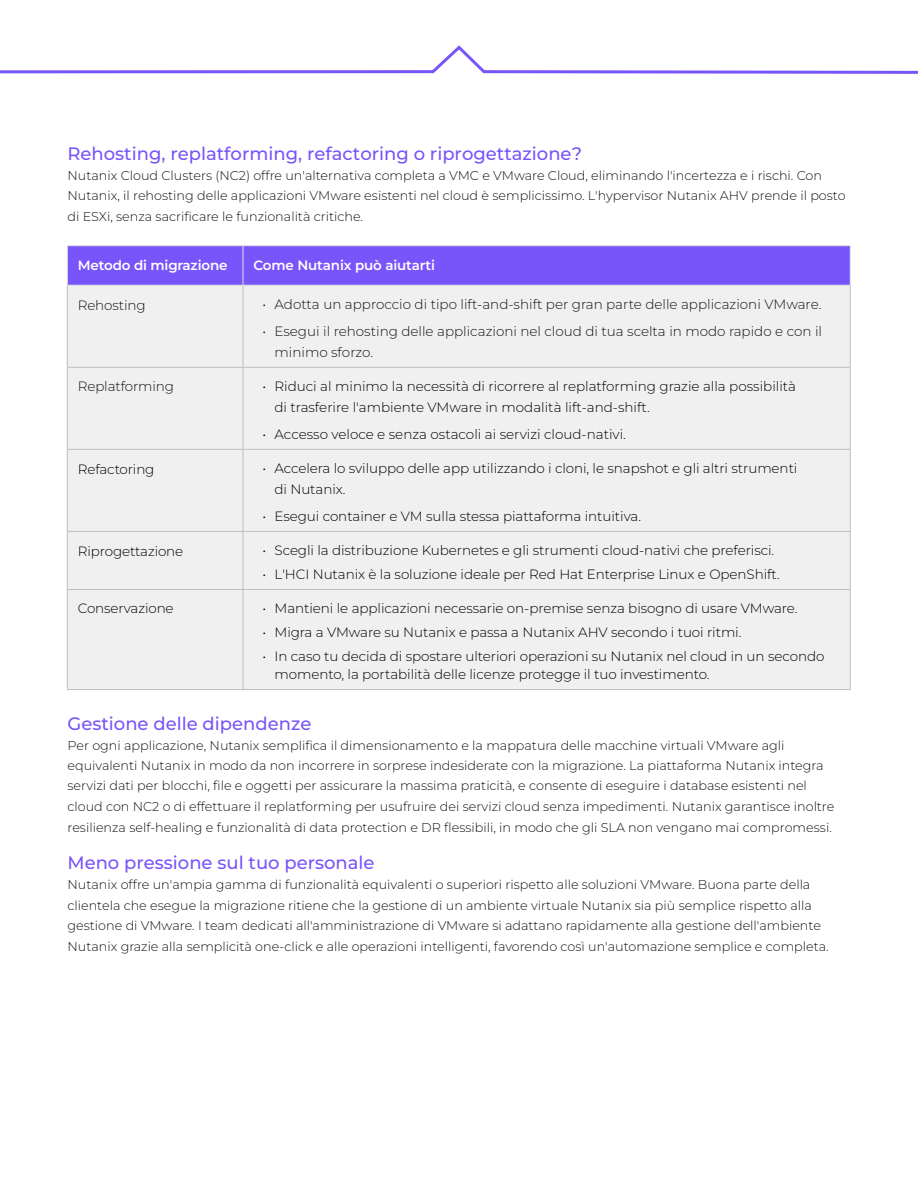
<style>
.page{position:relative;width:918px;height:1188px;background:#fff}
.page>*{position:absolute;margin:0;border:0;box-sizing:border-box;transform-origin:0 0}
.t1{font:500 18px "Montserrat";color:#7855fa}
.t2{font:300 13.5px/21px "Montserrat";letter-spacing:-.005em;color:#000}
.t3{font:300 13.5px/21px "Montserrat";color:#131313}
.t4{font:600 13.5px "Montserrat";letter-spacing:-.01em;color:#fff}
.t5{font:300 12.75px/20.4px "Montserrat";color:#131313}
</style>
<div class="page">
<svg style="left:0;top:45px;width:918px;height:29px"></svg>
<div style="left:68px;top:246px;width:782px;height:39px;background:#7855fa"></div>
<div style="left:68px;top:286px;width:782px;height:403px;background:#f0f0f0"></div>
<hr style="left:67px;top:285px;width:176px;height:1px;background:#dbdbdc">
<hr style="left:243px;top:285px;width:607px;height:1px;background:#dbdbdc">
<hr style="left:243px;top:245px;width:607px;height:1px;background:#e3e3e3">
<hr style="left:850px;top:246px;width:1px;height:39px;background:#e3e3e3">
<hr style="left:67px;top:245px;width:176px;height:1px;background:#e3e3e3">
<hr style="left:67px;top:246px;width:1px;height:39px;background:#e3e3e3">
<hr style="left:243px;top:246px;width:1px;height:39px;background:#e3e3e3">
<hr style="left:67px;top:285px;width:1px;height:82px;background:#bfbfbf">
<hr style="left:243px;top:285px;width:1px;height:82px;background:#bfbfbf">
<hr style="left:850px;top:285px;width:1px;height:82px;background:#bfbfbf">
<hr style="left:67px;top:367px;width:176px;height:1px;background:#bfbfbf">
<hr style="left:67px;top:367px;width:1px;height:82px;background:#bfbfbf">
<hr style="left:243px;top:367px;width:607px;height:1px;background:#bfbfbf">
<hr style="left:243px;top:367px;width:1px;height:82px;background:#bfbfbf">
<hr style="left:850px;top:367px;width:1px;height:82px;background:#bfbfbf">
<hr style="left:67px;top:449px;width:176px;height:1px;background:#bfbfbf">
<hr style="left:67px;top:450px;width:1px;height:81px;background:#bfbfbf">
<hr style="left:243px;top:449px;width:607px;height:1px;background:#bfbfbf">
<hr style="left:243px;top:450px;width:1px;height:81px;background:#bfbfbf">
<hr style="left:850px;top:450px;width:1px;height:81px;background:#bfbfbf">
<hr style="left:67px;top:531px;width:176px;height:1px;background:#bfbfbf">
<hr style="left:67px;top:532px;width:1px;height:57px;background:#bfbfbf">
<hr style="left:243px;top:531px;width:607px;height:1px;background:#bfbfbf">
<hr style="left:243px;top:532px;width:1px;height:57px;background:#bfbfbf">
<hr style="left:850px;top:532px;width:1px;height:57px;background:#bfbfbf">
<hr style="left:67px;top:589px;width:176px;height:1px;background:#bfbfbf">
<hr style="left:67px;top:590px;width:1px;height:99px;background:#bfbfbf">
<hr style="left:243px;top:589px;width:607px;height:1px;background:#bfbfbf">
<hr style="left:243px;top:590px;width:1px;height:99px;background:#bfbfbf">
<hr style="left:850px;top:590px;width:1px;height:99px;background:#bfbfbf">
<hr style="left:67px;top:689px;width:176px;height:1px;background:#bfbfbf">
<hr style="left:243px;top:689px;width:607px;height:1px;background:#bfbfbf">
<h1 class="t1" style="left:68px;top:142px;width:516px">Rehosting, replatforming, refactoring o riprogettazione?</h1>
<p class="t5" style="left:68px;top:165px;width:780px">Nutanix Cloud Clusters (NC2) offre un'alternativa completa a VMC e VMware Cloud, eliminando l'incertezza e i rischi. Con<br>Nutanix, il rehosting delle applicazioni VMware esistenti nel cloud è semplicissimo. L'hypervisor Nutanix AHV prende il posto di ESXi, senza sacrificare le funzionalità critiche.</p>
<p class="t4" style="left:78px;top:256px;width:151px">Metodo di migrazione</p>
<p class="t4" style="left:254px;top:256px;width:183px">Come Nutanix può aiutarti</p>
<p class="t3" style="left:78px;top:295px;width:69px">Rehosting</p>
<p class="t3" style="left:263px;top:293px;width:561px">• Adotta un approccio di tipo lift‑and‑shift per gran parte delle applicazioni VMware.</p>
<p class="t3" style="left:275px;top:320px;width:549px;text-indent:-12px">• Esegui il rehosting delle applicazioni nel cloud di tua scelta in modo rapido e con il minimo sforzo.</p>
<p class="t3" style="left:78px;top:376px;width:98px">Replatforming</p>
<p class="t2" style="left:275px;top:375px;width:523px;text-indent:-12px">• Riduci al minimo la necessità di ricorrere al replatforming grazie alla possibilità di trasferire l'ambiente VMware in modalità lift‑and‑shift.</p>
<p class="t2" style="left:263px;top:423px;width:365px">• Accesso veloce e senza ostacoli ai servizi cloud‑nativi.</p>
<p class="t2" style="left:78px;top:458px;width:78px">Refactoring</p>
<p class="t2" style="left:275px;top:457px;width:524px;text-indent:-12px">• Accelera lo sviluppo delle app utilizzando i cloni, le snapshot e gli altri strumenti di Nutanix.</p>
<p class="t2" style="left:263px;top:505px;width:380px">• Esegui container e VM sulla stessa piattaforma intuitiva.</p>
<p class="t2" style="left:78px;top:541px;width:107px">Riprogettazione</p>
<p class="t2" style="left:263px;top:539px;width:513px">• Scegli la distribuzione Kubernetes e gli strumenti cloud‑nativi che preferisci.</p>
<p class="t2" style="left:263px;top:563px;width:519px">• L'HCI Nutanix è la soluzione ideale per Red Hat Enterprise Linux e OpenShift.</p>
<p class="t2" style="left:78px;top:598px;width:97px">Conservazione</p>
<p class="t2" style="left:263px;top:597px;width:537px">• Mantieni le applicazioni necessarie on‑premise senza bisogno di usare VMware.</p>
<p class="t2" style="left:263px;top:621px;width:480px">• Migra a VMware su Nutanix e passa a Nutanix AHV secondo i tuoi ritmi.</p>
<p class="t2" style="left:275px;top:647px;width:551px;line-height:18px;text-indent:-12px">• In caso tu decida di spostare ulteriori operazioni su Nutanix nel cloud in un secondo momento, la portabilità delle licenze protegge il tuo investimento.</p>
<h1 class="t1" style="left:68px;top:711px;width:245px">Gestione delle dipendenze</h1>
<p class="t5" style="left:68px;top:735px;width:768px">Per ogni applicazione, Nutanix semplifica il dimensionamento e la mappatura delle macchine virtuali VMware agli equivalenti Nutanix in modo da non incorrere in sorprese indesiderate con la migrazione. La piattaforma Nutanix integra servizi dati per blocchi, file e oggetti per assicurare la massima praticità, e consente di eseguire i database esistenti nel cloud con NC2 o di effettuare il replatforming per usufruire dei servizi cloud senza impedimenti. Nutanix garantisce inoltre resilienza self‑healing e funzionalità di data protection e DR flessibili, in modo che gli SLA non vengano mai compromessi.</p>
<h1 class="t1" style="left:68px;top:851px;width:309px">Meno pressione sul tuo personale</h1>
<p class="t5" style="left:68px;top:874px;width:763px">Nutanix offre un'ampia gamma di funzionalità equivalenti o superiori rispetto alle soluzioni VMware. Buona parte della clientela che esegue la migrazione ritiene che la gestione di un ambiente virtuale Nutanix sia più semplice rispetto alla gestione di VMware. I team dedicati all'amministrazione di VMware si adattano rapidamente alla gestione dell'ambiente Nutanix grazie alla semplicità one‑click e alle operazioni intelligenti, favorendo così un'automazione semplice e completa.</p>
</div>
